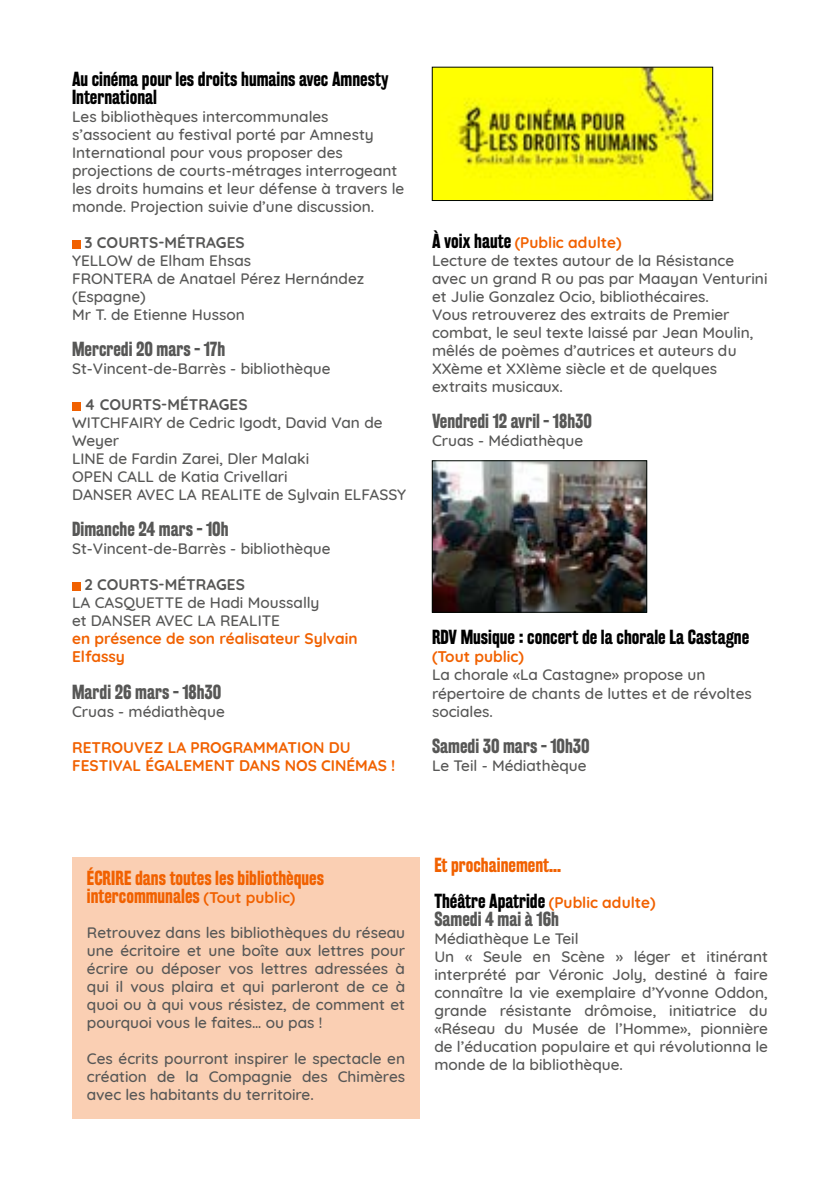
<style>
.page{position:relative;width:840px;height:1191px;background:#fff}
.page>*{position:absolute;margin:0;border:0;box-sizing:border-box;transform-origin:0 0}
.t1{font:700 18px/18px "Rakesly Rg";color:#f16100}
.t2{font:700 18px "Rakesly Rg";color:#575756}
.t3{font:700 18px/18px "Rakesly Rg";color:#000}
.t4{font:500 15.4px/18px "Quicksand";color:#575756}
.t5{font:700 15.4px/18px "Quicksand";color:#f16100}
.t6{font:700 15.4px "Quicksand";color:#575756}
.s1{font-family:"Rakesly Rg";font-weight:700;font-size:18px;color:#000}
.s2{font-weight:700;color:#f16100}
.s3{font-family:"Quicksand";font-size:15.4px}
.s4{color:#000}
</style>
<div class="page">
<div style="left:72px;top:857px;width:348px;height:262px;background:#facfb3"></div>
<div style="left:72px;top:240px;width:8px;height:8px;background:#f16100"></div>
<div style="left:72px;top:402px;width:8px;height:8px;background:#f16100"></div>
<div style="left:72px;top:582px;width:8px;height:8px;background:#f16100"></div>
<img style="left:434px;top:69px;width:276px;height:130px">
<div style="left:432px;top:67px;width:280px;height:134px;border:1px solid #000702"></div>
<img style="left:434px;top:462px;width:210px;height:148px">
<div style="left:432px;top:460px;width:214px;height:152px;border:1px solid #000702"></div>
<p class="t3" style="left:72px;top:70px;width:318px">Au cinéma pour les droits humains avec Amnesty<br>International</p>
<p class="t4" style="left:72px;top:106px;width:333px">Les bibliothèques intercommunales s’associent au festival porté par Amnesty International pour vous proposer des projections de courts-métrages interrogeant les droits humains et leur défense à travers le monde. Projection suivie d’une discussion.</p>
<p class="t6" style="left:85px;top:230px;width:161px">3 COURTS-MÉTRAGES</p>
<p class="t4" style="left:72px;top:250px;width:293px">YELLOW de Elham Ehsas<br>FRONTERA de Anatael Pérez Hernández (Espagne)<br>Mr T. de Etienne Husson</p>
<p class="t2" style="left:72px;top:338px;width:155px">Mercredi 20 mars - 17h</p>
<p class="t4" style="left:72px;top:358px;width:260px">St-Vincent-de-Barrès - bibliothèque</p>
<p class="t6" style="left:85px;top:392px;width:164px">4 COURTS-MÉTRAGES</p>
<p class="t4" style="left:72px;top:412px;width:335px">WITCHFAIRY de Cedric Igodt, David Van de<br>Weyer<br>LINE de Fardin Zarei, Dler Malaki<br>OPEN CALL de Katia Crivellari<br>DANSER AVEC LA REALITE de Sylvain ELFASSY</p>
<p class="t2" style="left:72px;top:518px;width:158px">Dimanche 24 mars - 10h</p>
<p class="t4" style="left:72px;top:538px;width:260px">St-Vincent-de-Barrès - bibliothèque</p>
<p class="t6" style="left:85px;top:572px;width:162px">2 COURTS-MÉTRAGES</p>
<p class="t4" style="left:72px;top:592px;width:249px">LA CASQUETTE de Hadi Moussally et DANSER AVEC LA REALITE</p>
<p class="t5" style="left:72px;top:628px;width:287px">en présence de son réalisateur Sylvain<br>Elfassy</p>
<p class="t2" style="left:72px;top:680px;width:151px">Mardi 26 mars - 18h30</p>
<p class="t4" style="left:72px;top:700px;width:154px">Cruas - médiathèque</p>
<p class="t5" style="left:72px;top:736px;width:324px">RETROUVEZ LA PROGRAMMATION DU<br>FESTIVAL ÉGALEMENT DANS NOS CINÉMAS !</p>
<p class="t4" style="left:432px;top:232px;width:337px"><span class="s1">À voix haute</span> <span class="s2">(Public adulte)<br></span>Lecture de textes autour de la Résistance avec un grand R ou pas par Maayan Venturini et Julie Gonzalez Ocio, bibliothécaires.<br>Vous retrouverez des extraits de Premier combat, le seul texte laissé par Jean Moulin, mêlés de poèmes d’autrices et auteurs du XXème et XXIème siècle et de quelques extraits musicaux.</p>
<p class="t2" style="left:432px;top:410px;width:161px">Vendredi 12 avril - 18h30</p>
<p class="t4" style="left:432px;top:430px;width:153px">Cruas - Médiathèque</p>
<p class="t3" style="left:432px;top:628px;width:318px">RDV Musique : concert de la chorale La Castagne</p>
<p class="t5" style="left:432px;top:646px;width:93px">(Tout public)</p>
<p class="t4" style="left:432px;top:664px;width:321px">La chorale «La Castagne» propose un répertoire de chants de luttes et de révoltes sociales.</p>
<p class="t2" style="left:432px;top:734px;width:159px">Samedi 30 mars - 10h30</p>
<p class="t4" style="left:432px;top:754px;width:156px">Le Teil - Médiathèque</p>
<p class="t1" style="left:87px;top:868px;width:238px">ÉCRIRE dans toutes les bibliothèques intercommunales <span class="s3">(Tout public)</span></p>
<p class="t4" style="left:87px;top:922px;width:319px;text-align:justify">Retrouvez dans les bibliothèques du réseau une écritoire et une boîte aux lettres pour écrire ou déposer vos lettres adressées à qui il vous plaira et qui parleront de ce à quoi ou à qui vous résistez, de comment et pourquoi vous le faites… ou pas !</p>
<p class="t4" style="left:87px;top:1048px;width:319px;text-align:justify">Ces écrits pourront inspirer le spectacle en création de la Compagnie des Chimères avec les habitants du territoire.</p>
<p class="t1" style="left:434px;top:846px;width:223px;line-height:36px">Et prochainement...<br><span class="s4">Théâtre Apatride</span> <span class="s3">(Public adulte)</span></p>
<p class="t2" style="left:434px;top:908px;width:126px">Samedi 4 mai à 16h</p>
<p class="t4" style="left:434px;top:928px;width:335px">Médiathèque Le Teil<br>Un « Seule en Scène » léger et itinérant interprété par Véronic Joly, destiné à faire connaître la vie exemplaire d’Yvonne Oddon, grande résistante drômoise, initiatrice du «Réseau du Musée de l’Homme», pionnière de l’éducation populaire et qui révolutionna le monde de la bibliothèque.</p>
</div>
